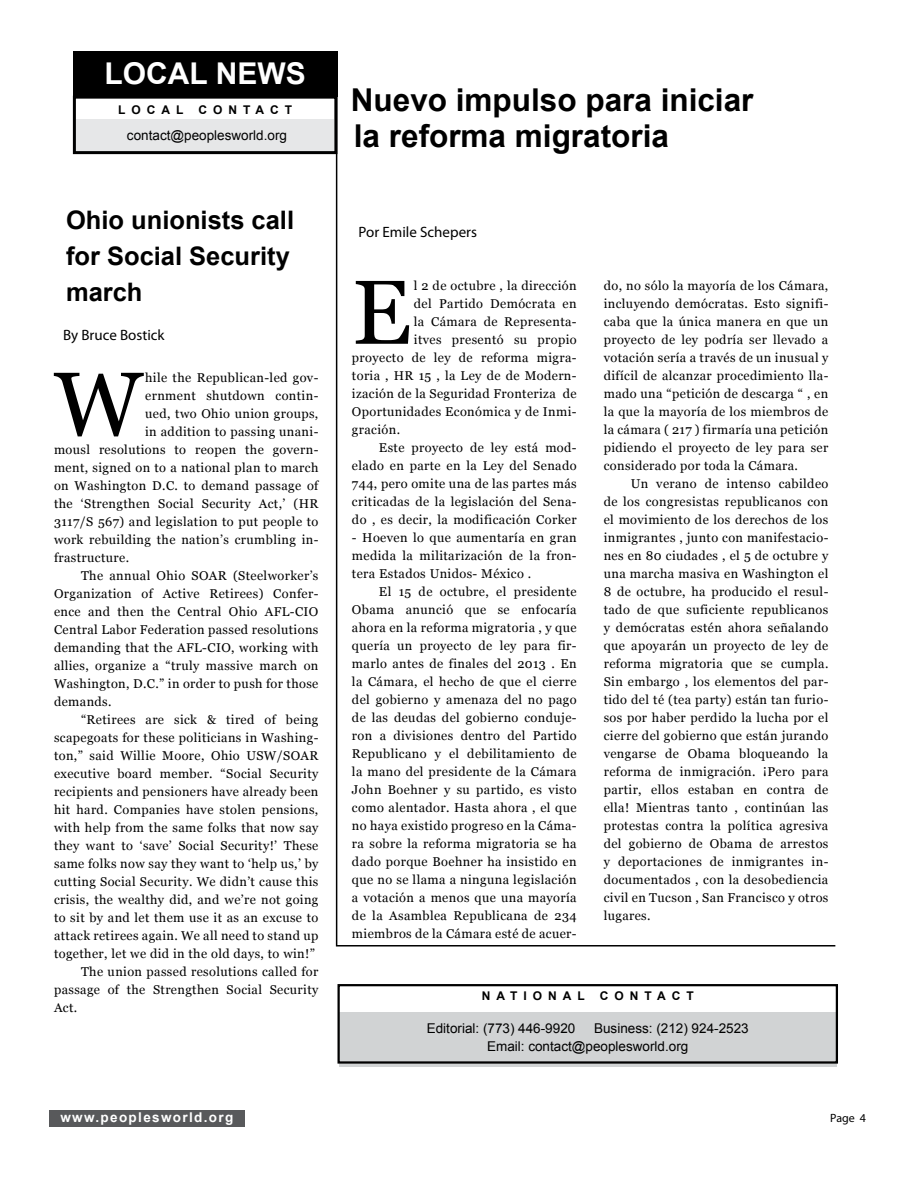
<style>
.page{position:relative;width:918px;height:1188px;background:#fff}
.page>*{position:absolute;margin:0;border:0;box-sizing:border-box;transform-origin:0 0}
.t1{font:90.75px "Georgia";color:#000}
.t2{font:700 31.5px/36px "Arial";color:#000}
.t3{font:700 30px "Arial";color:#fff}
.t4{font:700 25.5px/36px "Arial";color:#000}
.t5{font:15px "Myriad Pro";color:#000}
.t6{font:13.5px/18px "Arial";color:#000}
.t7{font:700 13.5px "Arial";letter-spacing:.1em;color:#fff}
.t8{font:12.75px/18px "Georgia";letter-spacing:.03em;color:#000;text-align:justify}
.t9{font:700 12px "Arial";letter-spacing:.5em;color:#000}
.t10{font:12px "Myriad Pro";color:#000}
</style>
<div class="page">
<hr style="left:336px;top:81px;width:1px;height:864px;background:#000">
<hr style="left:336px;top:945px;width:499px;height:2px;background:#000">
<div style="left:73px;top:51px;width:264px;height:45px;background:#000"></div>
<div style="left:49px;top:1110px;width:196px;height:17px;background:#58595b"></div>
<div style="left:76px;top:119px;width:258px;height:34px;background:#e6e7e8"></div>
<div style="left:73px;top:96px;width:264px;height:58px;border:3px solid #000"></div>
<div style="left:339px;top:1012px;width:498px;height:54px;background:#d1d3d4"></div>
<div style="left:338px;top:984px;width:500px;height:80px;border:2px solid #000"></div>
<h3 class="t3" style="left:105px;top:53px;width:21px">loc</h3>
<h3 class="t3" style="left:168px;top:53px;width:136px">al news</h3>
<p class="t9" style="left:118px;top:102px;width:26px">L oc</p>
<p class="t9" style="left:161px;top:102px;width:20px">a l</p>
<p class="t9" style="left:198px;top:102px;width:14px">con</p>
<p class="t9" style="left:243px;top:102px;width:51px">tac t</p>
<p class="t6" style="left:127px;top:126px;width:162px">contact@peoplesworld.org</p>
<h3 class="t4" style="left:66px;top:203px;width:230px">Ohio unionists call for Social Security march</h3>
<p class="t5" style="left:63px;top:325px;width:103px">By Bruce Bostick</p>
<h1 class="t1" style="left:54px;top:349px;width:90px">W</h1>
<p class="t8" style="left:145px;top:369px;width:175px">hile the Republican-led gov-</p>
<p class="t8" style="left:145px;top:387px;width:175px">ernment shutdown contin-</p>
<p class="t8" style="left:145px;top:405px;width:175px">ued, two Ohio union groups,</p>
<p class="t8" style="left:145px;top:423px;width:175px">in addition to passing unani-</p>
<p class="t8" style="left:54px;top:441px;width:266px">mousl resolutions to reopen the govern-</p>
<p class="t8" style="left:54px;top:459px;width:266px">ment, signed on to a national plan to march</p>
<p class="t8" style="left:54px;top:477px;width:266px">on Washington D.C. to demand passage of</p>
<p class="t8" style="left:54px;top:495px;width:266px">the ‘Strengthen Social Security Act,’ (HR</p>
<p class="t8" style="left:54px;top:513px;width:266px">3117/S 567) and legislation to put people to</p>
<p class="t8" style="left:54px;top:531px;width:266px">work rebuilding the nation’s crumbling in-</p>
<p class="t8" style="left:54px;top:549px;width:77px">frastructure.</p>
<p class="t8" style="left:81px;top:567px;width:239px">The annual Ohio SOAR (Steelworker’s</p>
<p class="t8" style="left:54px;top:585px;width:266px">Organization of Active Retirees) Confer-</p>
<p class="t8" style="left:54px;top:603px;width:266px">ence and then the Central Ohio AFL-CIO</p>
<p class="t8" style="left:54px;top:621px;width:266px">Central Labor Federation passed resolutions</p>
<p class="t8" style="left:54px;top:639px;width:266px">demanding that the AFL-CIO, working with</p>
<p class="t8" style="left:54px;top:657px;width:266px">allies, organize a “truly massive march on</p>
<p class="t8" style="left:54px;top:675px;width:266px">Washington, D.C.” in order to push for those</p>
<p class="t8" style="left:54px;top:693px;width:59px">demands.</p>
<p class="t8" style="left:81px;top:711px;width:239px">“Retirees are sick &amp; tired of being</p>
<p class="t8" style="left:54px;top:729px;width:266px">scapegoats for these politicians in Washing-</p>
<p class="t8" style="left:54px;top:747px;width:266px">ton,” said Willie Moore, Ohio USW/SOAR</p>
<p class="t8" style="left:54px;top:765px;width:266px">executive board member. “Social Security</p>
<p class="t8" style="left:54px;top:783px;width:266px">recipients and pensioners have already been</p>
<p class="t8" style="left:54px;top:801px;width:266px">hit hard. Companies have stolen pensions,</p>
<p class="t8" style="left:54px;top:819px;width:266px">with help from the same folks that now say</p>
<p class="t8" style="left:54px;top:837px;width:266px">they want to ‘save’ Social Security!’ These</p>
<p class="t8" style="left:54px;top:855px;width:266px">same folks now say they want to ‘help us,’ by</p>
<p class="t8" style="left:54px;top:873px;width:266px">cutting Social Security. We didn’t cause this</p>
<p class="t8" style="left:54px;top:891px;width:266px">crisis, the wealthy did, and we’re not going</p>
<p class="t8" style="left:54px;top:909px;width:266px">to sit by and let them use it as an excuse to</p>
<p class="t8" style="left:54px;top:927px;width:266px">attack retirees again. We all need to stand up</p>
<p class="t8" style="left:54px;top:945px;width:262px">together, let we did in the old days, to win!”</p>
<p class="t8" style="left:81px;top:963px;width:239px">The union passed resolutions called for</p>
<p class="t8" style="left:54px;top:981px;width:266px">passage of the Strengthen Social Security</p>
<p class="t8" style="left:54px;top:999px;width:25px">Act.</p>
<p class="t7" style="left:60px;top:1109px;width:174px">www.peoplesworld.org</p>
<h2 class="t2" style="left:351px;top:83px;width:405px">Nuevo impulso para iniciar la reforma migratoria</h2>
<p class="t5" style="left:359px;top:222px;width:120px">Por Emile Schepers</p>
<h1 class="t1" style="left:352px;top:258px;width:61px">E</h1>
<p class="t8" style="left:414px;top:277px;width:164px">l 2 de octubre , la dirección</p>
<p class="t8" style="left:414px;top:295px;width:164px">del Partido Demócrata en</p>
<p class="t8" style="left:414px;top:313px;width:164px">la Cámara de Representa-</p>
<p class="t8" style="left:414px;top:331px;width:164px">itves presentó su propio</p>
<p class="t8" style="left:352px;top:349px;width:226px">proyecto de ley de reforma migra-</p>
<p class="t8" style="left:352px;top:367px;width:226px">toria , HR 15 , la Ley de de Modern-</p>
<p class="t8" style="left:352px;top:385px;width:226px">ización de la Seguridad Fronteriza de</p>
<p class="t8" style="left:352px;top:403px;width:226px">Oportunidades Económica y de Inmi-</p>
<p class="t8" style="left:352px;top:421px;width:50px">gración.</p>
<p class="t8" style="left:379px;top:439px;width:199px">Este proyecto de ley está mod-</p>
<p class="t8" style="left:352px;top:457px;width:226px">elado en parte en la Ley del Senado</p>
<p class="t8" style="left:352px;top:475px;width:226px">744, pero omite una de las partes más</p>
<p class="t8" style="left:352px;top:493px;width:226px">criticadas de la legislación del Sena-</p>
<p class="t8" style="left:352px;top:511px;width:226px">do , es decir, la modificación Corker</p>
<p class="t8" style="left:352px;top:529px;width:226px">- Hoeven lo que aumentaría en gran medida la militarización de la fron&shy;tera Estados Unidos- México .</p>
<p class="t8" style="left:352px;top:583px;width:226px;text-indent:27px">El 15 de octubre, el presidente Obama anunció que se enfocaría ahora en la reforma migratoria , y que quería un proyecto de ley para fir&shy;marlo antes de finales del 2013 . En la Cámara, el hecho de que el cierre del gobierno y amenaza del no pago de las deudas del gobierno conduje&shy;ron a divisiones dentro del Partido Republicano y el debilitamiento de la mano del presidente de la Cámara John Boehner y su partido, es visto como alentador. Hasta ahora , el que no haya existido progreso en la Cáma&shy;ra sobre la reforma migratoria se ha dado porque Boehner ha insistido en que no se llama a ninguna legislación a votación a menos que una mayoría de la Asamblea Republicana de 234 miembros de la Cámara esté de acuer-</p>
<p class="t8" style="left:604px;top:277px;width:226px">do, no sólo la mayoría de los Cámara, incluyendo demócratas. Esto signifi&shy;caba que la única manera en que un proyecto de ley podría ser llevado a votación sería a través de un inusual y difícil de alcanzar procedimiento lla&shy;mado una “petición de descarga “ , en la que la mayoría de los miembros de la cámara ( 217 ) firmaría una petición pidiendo el proyecto de ley para ser considerado por toda la Cámara.</p>
<p class="t8" style="left:604px;top:475px;width:226px;text-indent:27px">Un verano de intenso cabildeo de los congresistas republicanos con el movimiento de los derechos de los inmigrantes , junto con manifestacio&shy;nes en 80 ciudades , el 5 de octubre y una marcha masiva en Washington el 8 de octubre, ha producido el resul&shy;tado de que suficiente republicanos y demócratas estén ahora señalando que apoyarán un proyecto de ley de reforma migratoria que se cumpla.<br>Sin embargo , los elementos del par&shy;tido del té (tea party) están tan furio&shy;sos por haber perdido la lucha por el cierre del gobierno que están jurando vengarse de Obama bloqueando la reforma de inmigración. ¡Pero para partir, ellos estaban en contra de ella! Mientras tanto , continúan las protestas contra la política agresiva del gobierno de Obama de arrestos y deportaciones de inmigrantes in&shy;documentados , con la desobediencia civil en Tucson , San Francisco y otros lugares.</p>
<p class="t9" style="left:482px;top:988px;width:64px">n ation</p>
<p class="t9" style="left:563px;top:988px;width:20px">a l</p>
<p class="t9" style="left:600px;top:988px;width:14px">con</p>
<p class="t9" style="left:645px;top:988px;width:51px">tac t</p>
<p class="t6" style="left:427px;top:1019px;width:150px">Editorial: (773) 446-9920</p>
<p class="t6" style="left:487px;top:1019px;width:263px;text-indent:107px">Business: (212) 924-2523<br>Email: contact@peoplesworld.org</p>
<p class="t10" style="left:830px;top:1111px;width:37px">Page 4</p>
</div>
